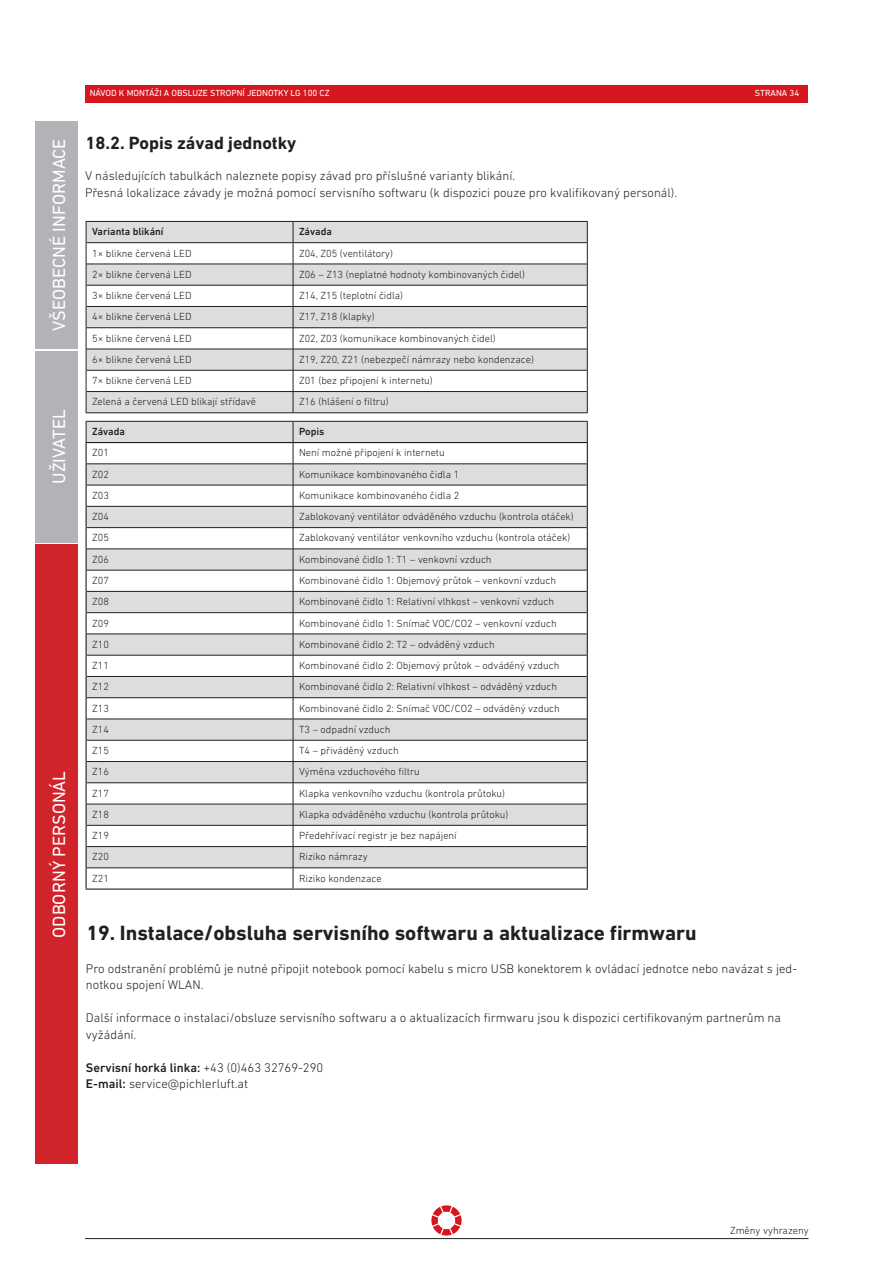
<style>
.page{position:relative;width:893px;height:1263px;background:#fff}
.page>*{position:absolute;margin:0;border:0;box-sizing:border-box;transform-origin:0 0}
.obsah1{font:700 21px "DIN Next LT Pro";color:#231f20}
.Seitenüberschrift{font:18px "DIN Next LT Pro";color:#fff}
.obsah2{font:700 18px "DIN Next LT Pro";color:#231f20}
.t1{font:300 12.75px/16.5px "DIN Next LT Pro";color:#231f20}
.t2{font:500 12.75px "DIN Next LT Pro";color:#231f20}
.t3{font:300 10.5px "DIN Next LT Pro";color:#231f20}
.t4{font:500 10.5px "DIN Next LT Pro";color:#231f20}
.t5{font:9px "DIN Next LT Pro";color:#fff}
.s1{font-weight:300}
.s2{font-weight:500}
</style>
<div class="page">
<svg style="left:431px;top:1205px;width:31px;height:30px"></svg>
<div style="left:85px;top:85px;width:723px;height:17px;background:#d7171f"></div>
<hr style="left:85px;top:1238px;width:723px;height:1px;background:#231f20">
<svg style="left:86px;top:221px;width:502px;height:191px"></svg>
<hr style="left:86px;top:412px;width:207px;height:1px;background:#231f20">
<hr style="left:293px;top:412px;width:295px;height:1px;background:#231f20">
<hr style="left:86px;top:888px;width:207px;height:2px;background:#231f20">
<hr style="left:293px;top:888px;width:295px;height:2px;background:#231f20">
<svg style="left:86px;top:421px;width:502px;height:467px"></svg>
<div style="left:35px;top:351px;width:42px;height:191px;background:#b2b3b7"></div>
<div style="left:35px;top:121px;width:42px;height:227px;background:#b2b3b7"></div>
<div style="left:35px;top:544px;width:42px;height:620px;background:#d1232a"></div>
<p class="Seitenüberschrift" style="left:49px;top:331px;width:194px;rotate:-90deg">VŠEOBECNÉ INFORMACE</p>
<p class="Seitenüberschrift" style="left:49px;top:484px;width:76px;rotate:-90deg">UŽIVATEL</p>
<p class="Seitenüberschrift" style="left:49px;top:938px;width:168px;rotate:-90deg">ODBORNÝ PERSONÁL</p>
<p class="t5" style="left:90px;top:88px;width:241px">NÁVOD K MONTÁŽI A OBSLUZE STROPNÍ JEDNOTKY LG 100 CZ</p>
<p class="t5" style="left:755px;top:88px;width:46px">STRANA 34</p>
<p class="obsah2" style="left:86px;top:132px;width:212px">18.2. Popis závad jednotky</p>
<p class="t1" style="left:85px;top:168px;width:432px">V následujících tabulkách naleznete popisy závad pro příslušné varianty blikání.</p>
<p class="t1" style="left:85px;top:184px;width:594px">Přesná lokalizace závady je možná pomocí servisního softwaru (k dispozici pouze pro kvalifikovaný personál).</p>
<p class="t4" style="left:92px;top:226px;width:73px">Varianta blikání</p>
<p class="t4" style="left:299px;top:226px;width:34px">Závada</p>
<p class="t3" style="left:92px;top:247px;width:101px">1× blikne červená LED</p>
<p class="t3" style="left:299px;top:247px;width:96px">Z04, Z05 (ventilátory)</p>
<p class="t3" style="left:92px;top:268px;width:101px">2× blikne červená LED</p>
<p class="t3" style="left:299px;top:268px;width:227px">Z06 – Z13 (neplatné hodnoty kombinovaných čidel)</p>
<p class="t3" style="left:92px;top:289px;width:101px">3× blikne červená LED</p>
<p class="t3" style="left:299px;top:289px;width:106px">Z14, Z15 (teplotní čidla)</p>
<p class="t3" style="left:92px;top:311px;width:101px">4× blikne červená LED</p>
<p class="t3" style="left:299px;top:311px;width:77px">Z17, Z18 (klapky)</p>
<p class="t3" style="left:92px;top:332px;width:101px">5× blikne červená LED</p>
<p class="t3" style="left:299px;top:332px;width:198px">Z02, Z03 (komunikace kombinovaných čidel)</p>
<p class="t3" style="left:92px;top:353px;width:101px">6× blikne červená LED</p>
<p class="t3" style="left:299px;top:353px;width:236px">Z19, Z20, Z21 (nebezpečí námrazy nebo kondenzace)</p>
<p class="t3" style="left:92px;top:375px;width:101px">7× blikne červená LED</p>
<p class="t3" style="left:299px;top:375px;width:135px">Z01 (bez připojení k internetu)</p>
<p class="t3" style="left:92px;top:396px;width:166px">Zelená a červená LED blikají střídavě</p>
<p class="t3" style="left:299px;top:396px;width:91px">Z16 (hlášení o filtru)</p>
<p class="t4" style="left:92px;top:425px;width:34px">Závada</p>
<p class="t4" style="left:299px;top:425px;width:27px">Popis</p>
<p class="t3" style="left:92px;top:447px;width:18px">Z01</p>
<p class="t3" style="left:299px;top:447px;width:147px">Není možné připojení k internetu</p>
<p class="t3" style="left:92px;top:468px;width:18px">Z02</p>
<p class="t3" style="left:299px;top:468px;width:162px">Komunikace kombinovaného čidla 1</p>
<p class="t3" style="left:92px;top:489px;width:18px">Z03</p>
<p class="t3" style="left:299px;top:489px;width:162px">Komunikace kombinovaného čidla 2</p>
<p class="t3" style="left:92px;top:511px;width:18px">Z04</p>
<p class="t3" style="left:299px;top:511px;width:276px">Zablokovaný ventilátor odváděného vzduchu (kontrola otáček)</p>
<p class="t3" style="left:92px;top:532px;width:18px">Z05</p>
<p class="t3" style="left:299px;top:532px;width:273px">Zablokovaný ventilátor venkovního vzduchu (kontrola otáček)</p>
<p class="t3" style="left:92px;top:553px;width:18px">Z06</p>
<p class="t3" style="left:299px;top:553px;width:194px">Kombinované čidlo 1: T1 – venkovní vzduch</p>
<p class="t3" style="left:92px;top:574px;width:18px">Z07</p>
<p class="t3" style="left:299px;top:574px;width:259px">Kombinované čidlo 1: Objemový průtok – venkovní vzduch</p>
<p class="t3" style="left:92px;top:596px;width:18px">Z08</p>
<p class="t3" style="left:299px;top:596px;width:256px">Kombinované čidlo 1: Relativní vlhkost – venkovní vzduch</p>
<p class="t3" style="left:92px;top:617px;width:18px">Z09</p>
<p class="t3" style="left:299px;top:617px;width:259px">Kombinované čidlo 1: Snímač VOC/CO2 – venkovní vzduch</p>
<p class="t3" style="left:92px;top:638px;width:18px">Z10</p>
<p class="t3" style="left:299px;top:638px;width:197px">Kombinované čidlo 2: T2 – odváděný vzduch</p>
<p class="t3" style="left:92px;top:659px;width:18px">Z11</p>
<p class="t3" style="left:299px;top:659px;width:262px">Kombinované čidlo 2: Objemový průtok – odváděný vzduch</p>
<p class="t3" style="left:92px;top:681px;width:18px">Z12</p>
<p class="t3" style="left:299px;top:681px;width:260px">Kombinované čidlo 2: Relativní vlhkost – odváděný vzduch</p>
<p class="t3" style="left:92px;top:702px;width:18px">Z13</p>
<p class="t3" style="left:299px;top:702px;width:262px">Kombinované čidlo 2: Snímač VOC/CO2 – odváděný vzduch</p>
<p class="t3" style="left:92px;top:723px;width:18px">Z14</p>
<p class="t3" style="left:299px;top:723px;width:93px">T3 – odpadní vzduch</p>
<p class="t3" style="left:92px;top:744px;width:18px">Z15</p>
<p class="t3" style="left:299px;top:744px;width:101px">T4 – přiváděný vzduch</p>
<p class="t3" style="left:92px;top:766px;width:18px">Z16</p>
<p class="t3" style="left:299px;top:766px;width:122px">Výměna vzduchového filtru</p>
<p class="t3" style="left:92px;top:787px;width:18px">Z17</p>
<p class="t3" style="left:299px;top:787px;width:207px">Klapka venkovního vzduchu (kontrola průtoku)</p>
<p class="t3" style="left:92px;top:808px;width:18px">Z18</p>
<p class="t3" style="left:299px;top:808px;width:211px">Klapka odváděného vzduchu (kontrola průtoku)</p>
<p class="t3" style="left:92px;top:829px;width:18px">Z19</p>
<p class="t3" style="left:299px;top:829px;width:159px">Předehřívací registr je bez napájení</p>
<p class="t3" style="left:92px;top:851px;width:18px">Z20</p>
<p class="t3" style="left:299px;top:851px;width:70px">Riziko námrazy</p>
<p class="t3" style="left:92px;top:872px;width:18px">Z21</p>
<p class="t3" style="left:299px;top:872px;width:84px">Riziko kondenzace</p>
<p class="obsah1" style="left:87px;top:921px;width:611px">19. Instalace/obsluha servisního softwaru a aktualizace firmwaru</p>
<p class="t1" style="left:86px;top:960px;width:713px">Pro odstranění problémů je nutné připojit notebook pomocí kabelu s micro USB konektorem k ovládací jednotce nebo navázat s jed&shy;notkou spojení WLAN.</p>
<p class="t1" style="left:86px;top:1009px;width:697px">Další informace o instalaci/obsluze servisního softwaru a o aktualizacích firmwaru jsou k dispozici certifikovaným partnerům na vyžádání.</p>
<p class="t2" style="left:86px;top:1060px;width:239px">Servisní horká linka: <span class="s1">+43 (0)463 32769-290</span></p>
<p class="t1" style="left:86px;top:1075px;width:164px"><span class="s2">E-mail:</span> service@pichlerluft.at</p>
<p class="t3" style="left:730px;top:1224px;width:80px">Změny vyhrazeny</p>
</div>
